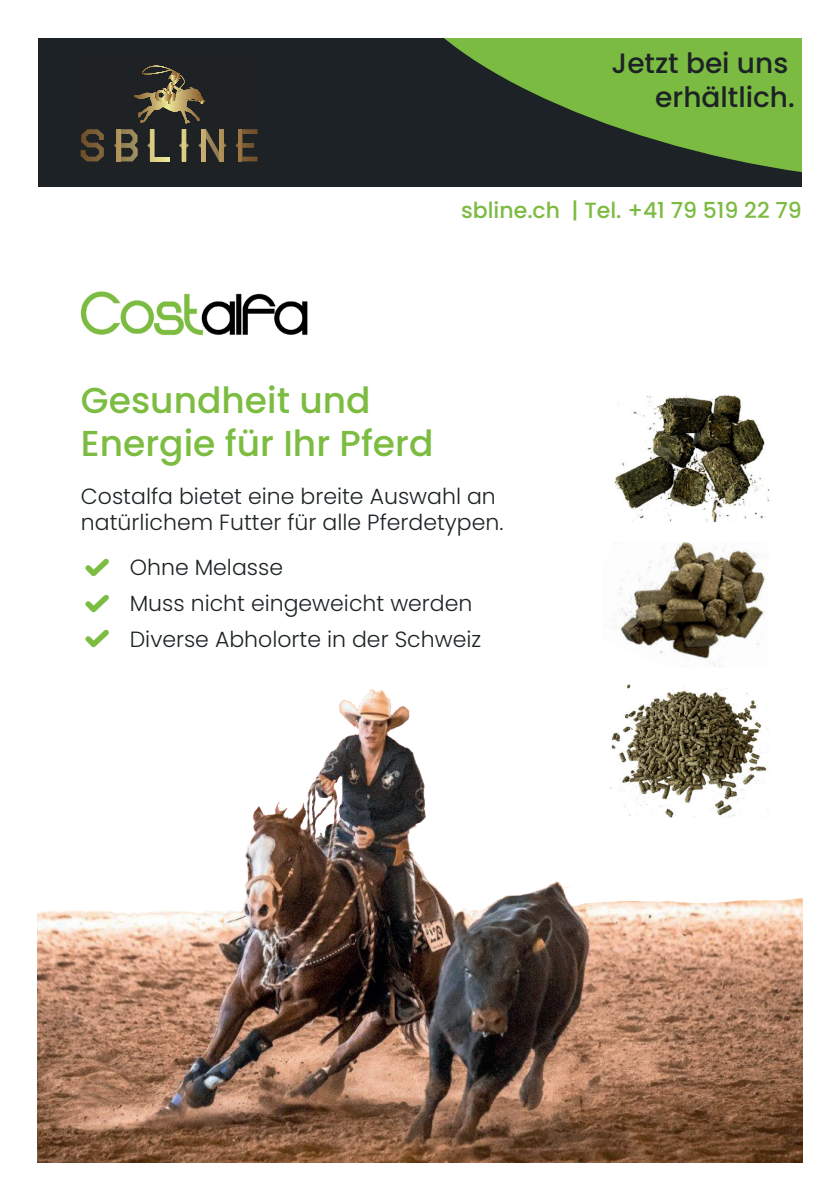
<style>
.page{position:relative;width:840px;height:1191px;background:#fff}
.page>*{position:absolute;margin:0;border:0;box-sizing:border-box;transform-origin:0 0}
.t1{font:500 36px/43.2px "Poppins";color:#7cbc41}
.t2{font:500 28px/33.6px "Poppins";color:#1c2225;text-align:right}
.t3{font:300 22px/26.4px "Poppins";color:#1c2225}
.t4{font:500 22px "Poppins";color:#7cbb42}
.s1{color:#7cbc41}
</style>
<div class="page">
<div style="left:38px;top:38px;width:763px;height:149px;background:#1c2225"></div>
<img style="left:80px;top:291px;width:228px;height:45px">
<img style="left:38px;top:689px;width:763px;height:473px">
<hr style="left:133px;top:75px;width:1px;height:49px;background:#875b2a">
<hr style="left:134px;top:75px;width:1px;height:49px;background:#895d2d">
<hr style="left:135px;top:75px;width:1px;height:49px;background:#8c6231">
<hr style="left:136px;top:75px;width:1px;height:49px;background:#8f6635">
<hr style="left:137px;top:75px;width:1px;height:49px;background:#926a37">
<hr style="left:138px;top:75px;width:1px;height:49px;background:#956e3b">
<hr style="left:139px;top:75px;width:1px;height:49px;background:#98713e">
<hr style="left:140px;top:75px;width:1px;height:49px;background:#9a7441">
<hr style="left:141px;top:75px;width:1px;height:49px;background:#9d7844">
<hr style="left:142px;top:75px;width:1px;height:49px;background:#a07d47">
<hr style="left:143px;top:75px;width:1px;height:49px;background:#a17f4a">
<hr style="left:144px;top:75px;width:1px;height:49px;background:#a4834d">
<hr style="left:145px;top:75px;width:1px;height:49px;background:#a98951">
<hr style="left:146px;top:75px;width:1px;height:49px;background:#ab8c54">
<hr style="left:147px;top:75px;width:1px;height:49px;background:#ae9058">
<hr style="left:148px;top:75px;width:1px;height:49px;background:#b2955b">
<hr style="left:149px;top:75px;width:1px;height:49px;background:#b4975e">
<hr style="left:150px;top:75px;width:1px;height:49px;background:#b89c62">
<hr style="left:151px;top:75px;width:1px;height:49px;background:#bba165">
<hr style="left:152px;top:75px;width:1px;height:49px;background:#bea568">
<hr style="left:153px;top:75px;width:1px;height:49px;background:#c0a86b">
<hr style="left:154px;top:75px;width:1px;height:49px;background:#c4ad6e">
<hr style="left:155px;top:75px;width:1px;height:49px;background:#c7b171">
<hr style="left:156px;top:75px;width:1px;height:49px;background:#cab575">
<hr style="left:157px;top:75px;width:1px;height:49px;background:#cfbb78">
<hr style="left:158px;top:75px;width:1px;height:49px;background:#d1be7a">
<hr style="left:159px;top:75px;width:1px;height:49px;background:#d3c17e">
<hr style="left:160px;top:75px;width:1px;height:49px;background:#d7c681">
<hr style="left:161px;top:75px;width:1px;height:49px;background:#d9c983">
<hr style="left:162px;top:75px;width:1px;height:49px;background:#ddcf86">
<hr style="left:163px;top:75px;width:1px;height:49px;background:#e0d389">
<hr style="left:164px;top:75px;width:1px;height:49px;background:#e3d88c">
<hr style="left:165px;top:75px;width:1px;height:49px;background:#e6dd8f">
<hr style="left:166px;top:75px;width:1px;height:49px;background:#e8e192">
<hr style="left:167px;top:75px;width:1px;height:49px;background:#ece796">
<hr style="left:168px;top:75px;width:1px;height:49px;background:#eeeb98">
<hr style="left:169px;top:75px;width:1px;height:49px;background:#ebe695">
<hr style="left:170px;top:75px;width:1px;height:49px;background:#e8e191">
<hr style="left:171px;top:75px;width:1px;height:49px;background:#e5db8f">
<hr style="left:172px;top:75px;width:1px;height:49px;background:#e2d68b">
<hr style="left:173px;top:75px;width:1px;height:49px;background:#dfd389">
<hr style="left:174px;top:75px;width:1px;height:49px;background:#dccd85">
<hr style="left:175px;top:75px;width:1px;height:49px;background:#d8c882">
<hr style="left:176px;top:75px;width:1px;height:49px;background:#d6c581">
<hr style="left:177px;top:75px;width:1px;height:49px;background:#d3c17e">
<hr style="left:178px;top:75px;width:1px;height:49px;background:#d0bd7a">
<hr style="left:179px;top:75px;width:1px;height:49px;background:#ceb976">
<hr style="left:180px;top:75px;width:1px;height:49px;background:#cab574">
<hr style="left:181px;top:75px;width:1px;height:49px;background:#c7b071">
<hr style="left:182px;top:75px;width:1px;height:49px;background:#c4ac6e">
<hr style="left:183px;top:75px;width:1px;height:49px;background:#c0a86b">
<hr style="left:184px;top:75px;width:1px;height:49px;background:#bea467">
<hr style="left:185px;top:75px;width:1px;height:49px;background:#b99e64">
<hr style="left:186px;top:75px;width:1px;height:49px;background:#b69b61">
<hr style="left:187px;top:75px;width:1px;height:49px;background:#b4975e">
<hr style="left:188px;top:75px;width:1px;height:49px;background:#b0935a">
<hr style="left:189px;top:75px;width:1px;height:49px;background:#ae9057">
<hr style="left:190px;top:75px;width:1px;height:49px;background:#ab8c54">
<hr style="left:191px;top:75px;width:1px;height:49px;background:#a78750">
<hr style="left:192px;top:75px;width:1px;height:49px;background:#a4834d">
<hr style="left:193px;top:75px;width:1px;height:49px;background:#a17f49">
<hr style="left:194px;top:75px;width:1px;height:49px;background:#9e7b45">
<hr style="left:195px;top:75px;width:1px;height:49px;background:#9d7844">
<hr style="left:196px;top:75px;width:1px;height:49px;background:#997440">
<hr style="left:197px;top:75px;width:1px;height:49px;background:#97703d">
<hr style="left:198px;top:75px;width:1px;height:49px;background:#946d3b">
<hr style="left:199px;top:75px;width:1px;height:49px;background:#916937">
<hr style="left:200px;top:75px;width:1px;height:49px;background:#8e6433">
<hr style="left:201px;top:75px;width:1px;height:49px;background:#8c6130">
<hr style="left:202px;top:75px;width:1px;height:49px;background:#895d2d">
<hr style="left:203px;top:75px;width:1px;height:49px;background:#875b2b">
<svg style="left:168px;top:92px;width:1px;height:12px"></svg>
<svg style="left:142px;top:66px;width:37px;height:19px"></svg>
<svg style="left:81px;top:129px;width:23px;height:32px"></svg>
<hr style="left:104px;top:129px;width:1px;height:32px;background:#a17d49">
<hr style="left:105px;top:129px;width:1px;height:32px;background:#a2804a">
<hr style="left:110px;top:129px;width:1px;height:32px;background:#a88850">
<hr style="left:111px;top:129px;width:1px;height:32px;background:#a98952">
<hr style="left:112px;top:129px;width:1px;height:32px;background:#ab8c54">
<hr style="left:113px;top:129px;width:1px;height:32px;background:#ab8d54">
<svg style="left:114px;top:129px;width:24px;height:32px"></svg>
<hr style="left:138px;top:129px;width:1px;height:32px;background:#cab574">
<hr style="left:139px;top:129px;width:1px;height:32px;background:#ccb775">
<hr style="left:140px;top:129px;width:1px;height:32px;background:#ccb775">
<hr style="left:143px;top:129px;width:1px;height:32px;background:#d1be7a">
<hr style="left:144px;top:129px;width:1px;height:32px;background:#d0bf7c">
<hr style="left:145px;top:129px;width:1px;height:32px;background:#d2c07e">
<hr style="left:146px;top:129px;width:1px;height:32px;background:#d3c17e">
<svg style="left:147px;top:129px;width:23px;height:32px"></svg>
<hr style="left:170px;top:129px;width:1px;height:32px;background:#ede896">
<hr style="left:171px;top:129px;width:1px;height:32px;background:#ece796">
<hr style="left:172px;top:129px;width:1px;height:32px;background:#eae595">
<hr style="left:176px;top:129px;width:1px;height:32px;background:#e5db8f">
<hr style="left:177px;top:129px;width:1px;height:32px;background:#e4da8e">
<hr style="left:178px;top:129px;width:1px;height:32px;background:#e4d98d">
<svg style="left:179px;top:129px;width:10px;height:32px"></svg>
<hr style="left:189px;top:129px;width:1px;height:32px;background:#d5c480">
<hr style="left:190px;top:129px;width:1px;height:32px;background:#d4c37f">
<hr style="left:191px;top:129px;width:1px;height:32px;background:#d3c17e">
<hr style="left:192px;top:129px;width:1px;height:32px;background:#d2c07e">
<hr style="left:196px;top:129px;width:1px;height:32px;background:#cdb976">
<hr style="left:197px;top:129px;width:1px;height:32px;background:#ccb775">
<svg style="left:198px;top:129px;width:29px;height:32px"></svg>
<hr style="left:227px;top:129px;width:1px;height:32px;background:#a88850">
<hr style="left:228px;top:129px;width:1px;height:32px;background:#a6854e">
<hr style="left:229px;top:129px;width:1px;height:32px;background:#a6844d">
<hr style="left:230px;top:129px;width:1px;height:32px;background:#a4834d">
<hr style="left:232px;top:129px;width:1px;height:32px;background:#a17f49">
<hr style="left:233px;top:129px;width:1px;height:32px;background:#a17d49">
<hr style="left:234px;top:129px;width:1px;height:32px;background:#a07d47">
<svg style="left:235px;top:129px;width:22px;height:32px"></svg>
<svg style="left:444px;top:38px;width:357px;height:134px;fill:#7cbb42"></svg>
<img style="left:614px;top:394px;width:156px;height:127px">
<img style="left:606px;top:542px;width:159px;height:125px">
<img style="left:602px;top:684px;width:170px;height:134px">
<p class="t2" style="left:611px;top:47px;width:185px">Jetzt bei uns erhältlich.</p>
<p class="t4" style="left:461px;top:198px;width:342px">sbline.ch | Tel. +41 79 519 22 79</p>
<h1 class="t1" style="left:81px;top:378px;width:354px">Gesundheit und<br>Energie für Ihr Pferd</h1>
<p class="t3" style="left:81px;top:483px;width:424px">Costalfa bietet eine breite Auswahl an natürlichem Futter für alle Pferdetypen.</p>
<p class="t3" style="left:81px;top:554px;width:203px"><span class="s1">✔</span> Ohne Melasse</p>
<p class="t3" style="left:81px;top:590px;width:393px"><span class="s1">✔</span> Muss nicht eingeweicht werden</p>
<p class="t3" style="left:81px;top:626px;width:401px"><span class="s1">✔</span> Diverse Abholorte in der Schweiz</p>
</div>
